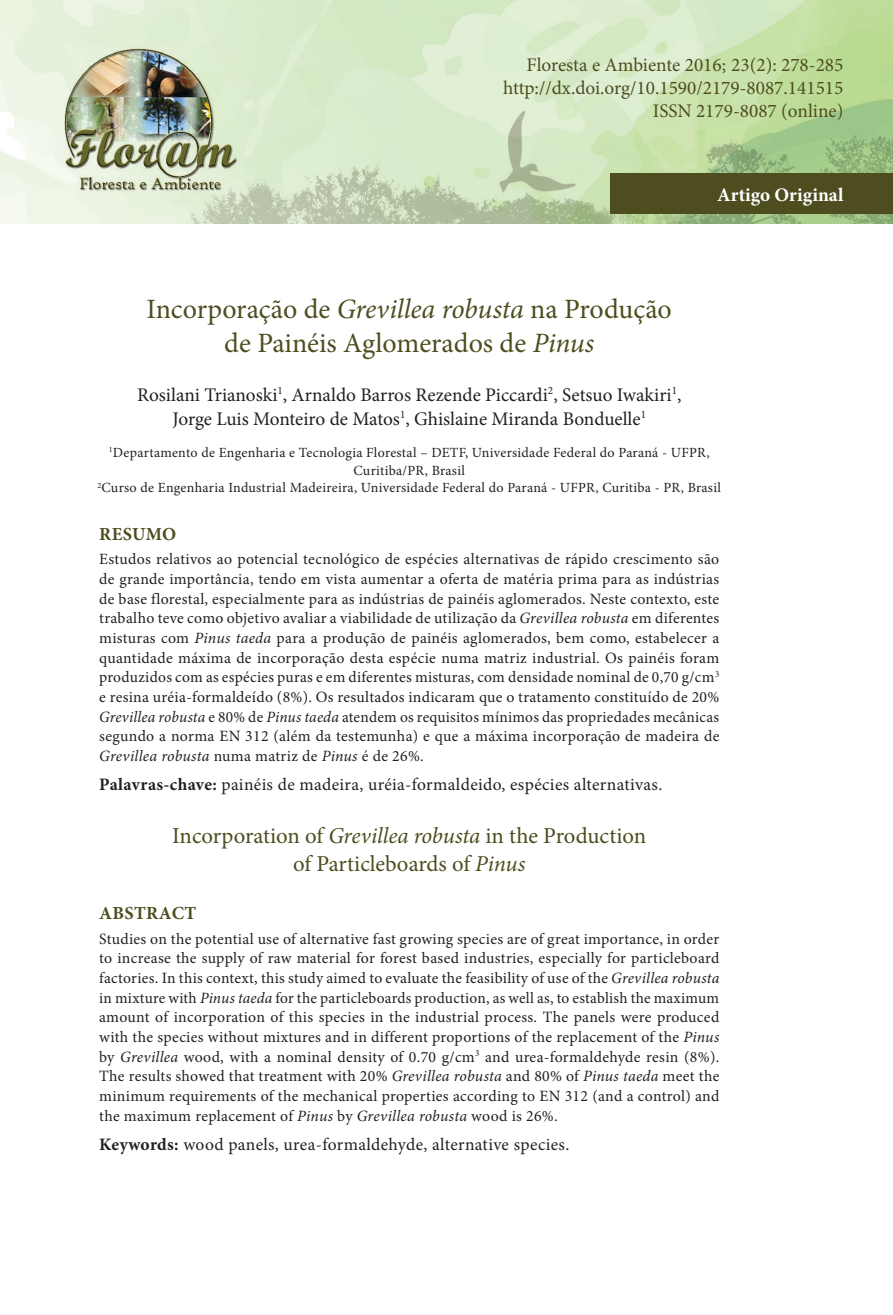
<style>
.page{position:relative;width:893px;height:1315px;background:#fff}
.page>*{position:absolute;margin:0;border:0;box-sizing:border-box;transform-origin:0 0}
.ArticleTitle{font:28px/34.3px "Minion Pro";color:#4d4d1f;text-align:center}
.ArticleTitle-Trans1{font:22.75px/28px "Minion Pro";letter-spacing:-.005em;color:#4d4d1f;text-align:center}
.Authors{font:19.25px/23.8px "Minion Pro";color:#231f20;text-align:center}
.HeaderMasterA{font:19.25px "Minion Pro";color:#4d4d1f}
.ArticleTypeAlt{font:700 19.25px "Minion Pro";color:#fff}
.AbstractTitle-Trans1{font:700 18.38px "Minion Pro";letter-spacing:.02em;color:#4d4d1f}
.AbstractTitle{font:700 18.38px "Minion Pro";letter-spacing:.015em;color:#4d4d1f}
.Keywords{font:17.5px "Minion Pro";letter-spacing:.02em;color:#231f20}
.Keywords-Trans1{font:17.5px "Minion Pro";letter-spacing:.02em;color:#231f20}
.Abstract{font:15.75px/19.6px "Minion Pro";letter-spacing:.02em;color:#231f20;text-align:justify}
.Abstract-Trans1{font:15.75px/19.6px "Minion Pro";letter-spacing:.015em;color:#231f20;text-align:justify}
.Affiliations{font:14px/17.5px "Minion Pro";letter-spacing:.02em;color:#231f20;text-align:center}
.s1{font-style:italic}
.s2{font-weight:700}
</style>
<div class="page">
<img style="left:0;top:0;width:893px;height:223px">
<div style="left:610px;top:174px;width:283px;height:40px;background:#4d4d1f"></div>
<p class="HeaderMasterA" style="left:526px;top:52px;width:318px">Floresta e Ambiente 2016; 23(2): 278-285</p>
<p class="HeaderMasterA" style="left:503px;top:75px;width:342px">http://dx.doi.org/10.1590/2179-8087.141515</p>
<p class="HeaderMasterA" style="left:653px;top:98px;width:192px">ISSN 2179-8087 (online)</p>
<p class="ArticleTypeAlt" style="left:717px;top:181px;width:128px">Artigo Original</p>
<p class="ArticleTitle" style="left:147px;top:292px;width:527px">Incorporação de <span class="s1">Grevillea robusta</span> na Produção de Painéis Aglomerados de <span class="s1">Pinus</span></p>
<p class="Authors" style="left:137px;top:383px;width:546px">Rosilani Trianoski<sup>1</sup>, Arnaldo Barros Rezende Piccardi<sup>2</sup>, Setsuo Iwakiri<sup>1</sup>,<br>Jorge Luis Monteiro de Matos<sup>1</sup>, Ghislaine Miranda Bonduelle<sup>1</sup></p>
<p class="Affiliations" style="left:109px;top:444px;width:602px"><sup>1</sup>Departamento de Engenharia e Tecnologia Florestal – DETF, Universidade Federal do Paraná - UFPR,<br>Curitiba/PR, Brasil</p>
<p class="Affiliations" style="left:98px;top:479px;width:625px"><sup>2</sup>Curso de Engenharia Industrial Madeireira, Universidade Federal do Paraná - UFPR, Curitiba - PR, Brasil</p>
<p class="AbstractTitle" style="left:99px;top:521px;width:79px">RESUMO</p>
<p class="Abstract" style="left:99px;top:550px;width:622px">Estudos relativos ao potencial tecnológico de espécies alternativas de rápido crescimento são de grande importância, tendo em vista aumentar a oferta de matéria prima para as indústrias de base florestal, especialmente para as indústrias de painéis aglomerados. Neste contexto, este trabalho teve como objetivo avaliar a viabilidade de utilização da <span class="s1">Grevillea robusta</span> em diferentes misturas com <span class="s1">Pinus taeda</span> para a produção de painéis aglomerados, bem como, estabelecer a quantidade máxima de incorporação desta espécie numa matriz industrial. Os painéis foram produzidos com as espécies puras e em diferentes misturas, com densidade nominal de 0,70 g/cm<sup>3 </sup>e resina uréia-formaldeído (8%). Os resultados indicaram que o tratamento constituído de 20% <span class="s1">Grevillea robusta</span> e 80% de <span class="s1">Pinus taeda</span> atendem os requisitos mínimos das propriedades mecânicas segundo a norma EN 312 (além da testemunha) e que a máxima incorporação de madeira de <span class="s1">Grevillea robusta</span> numa matriz de <span class="s1">Pinus</span> é de 26%.</p>
<p class="Keywords" style="left:99px;top:773px;width:565px"><span class="s2">Palavras-chave:</span> painéis de madeira, uréia-formaldeido, espécies alternativas.</p>
<p class="ArticleTitle-Trans1" style="left:172px;top:822px;width:476px">Incorporation of <span class="s1">Grevillea robusta</span> in the Production of Particleboards of <span class="s1">Pinus</span></p>
<p class="AbstractTitle-Trans1" style="left:99px;top:900px;width:99px">ABSTRACT</p>
<p class="Abstract-Trans1" style="left:99px;top:928px;width:622px">Studies on the potential use of alternative fast growing species are of great importance, in order to increase the supply of raw material for forest based industries, especially for particleboard factories. In this context, this study aimed to evaluate the feasibility of use of the <span class="s1">Grevillea robusta </span>in mixture with <span class="s1">Pinus taeda</span> for the particleboards production, as well as, to establish the maximum amount of incorporation of this species in the industrial process. The panels were produced with the species without mixtures and in different proportions of the replacement of the <span class="s1">Pinus </span>by <span class="s1">Grevillea</span> wood, with a nominal density of 0.70 g/cm<sup>3</sup> and urea-formaldehyde resin (8%).<br>The results showed that treatment with 20% <span class="s1">Grevillea robusta</span> and 80% of <span class="s1">Pinus taeda</span> meet the minimum requirements of the mechanical properties according to EN 312 (and a control) and the maximum replacement of <span class="s1">Pinus</span> by <span class="s1">Grevillea robusta</span> wood is 26%.</p>
<p class="Keywords-Trans1" style="left:99px;top:1132px;width:472px"><span class="s2">Keywords:</span> wood panels, urea-formaldehyde, alternative species.</p>
</div>
